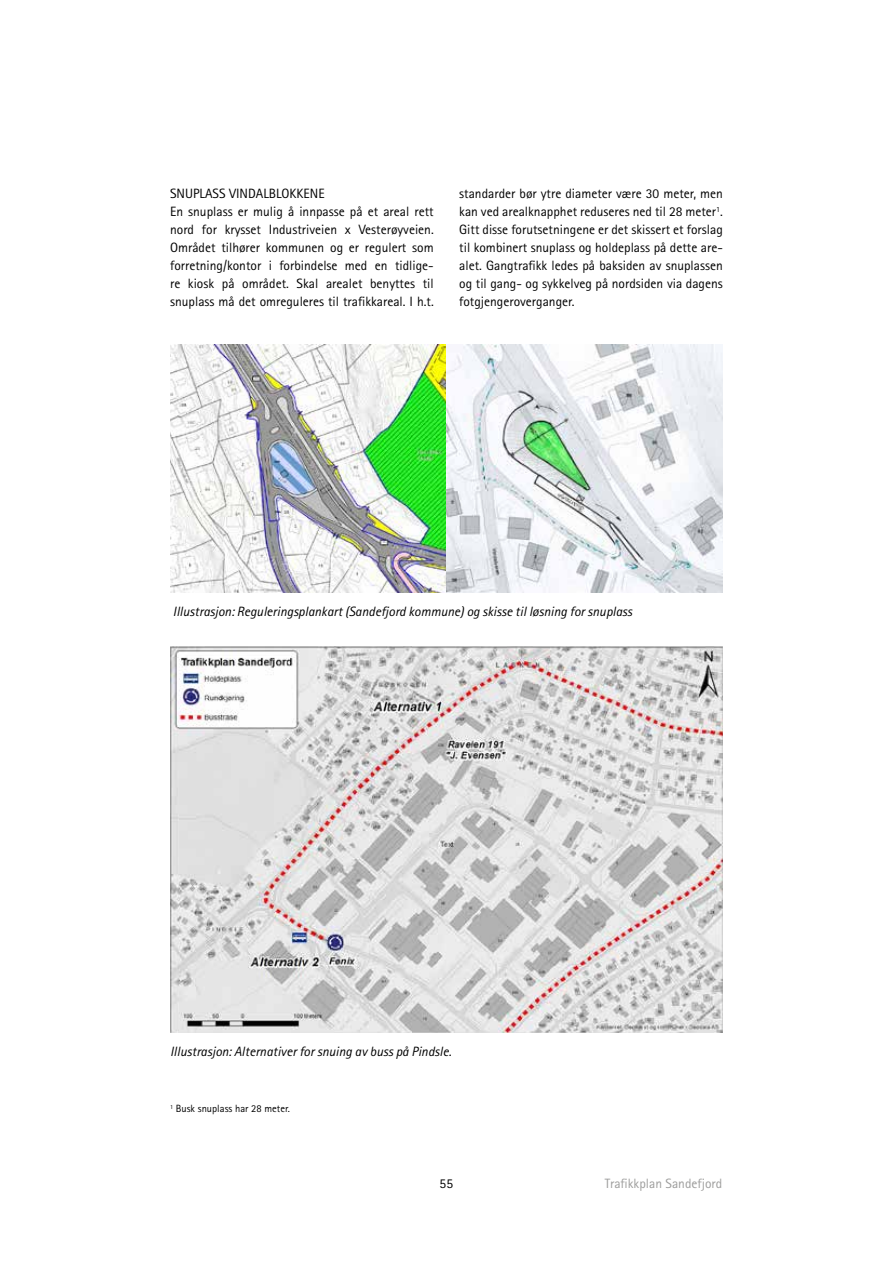
<style>
.page{position:relative;width:893px;height:1263px;background:#fff}
.page>*{position:absolute;margin:0;border:0;box-sizing:border-box;transform-origin:0 0}
.t1{font:13.5px/18px "Rotis Sans Serif";color:#000}
.t2{font:italic 13.5px "Rotis Sans Serif";color:#000}
.t3{font:13.5px "Rotis Sans Serif";color:#9d9d9c}
.t4{font:10.5px "Rotis Sans Serif";color:#000}
</style>
<div class="page">
<img style="left:170px;top:344px;width:553px;height:249px">
<img style="left:170px;top:646px;width:553px;height:387px">
<p class="t1" style="left:170px;top:184px;width:265px">SNUPLASS VINDALBLOKKENE<br>En snuplass er mulig å innpasse på et areal rett nord for krysset Industriveien x Vesterøyveien.<br>Området tilhører kommunen og er regulert som forretning/kontor i forbindelse med en tidlige&shy;re kiosk på området. Skal arealet benyttes til snuplass må det omreguleres til trafikkareal. I h.t.</p>
<p class="t1" style="left:459px;top:184px;width:265px;text-align:justify">standarder bør ytre diameter være 30 meter, men kan ved arealknapphet reduseres ned til 28 meter<sup>1</sup>.<br>Gitt disse forutsetningene er det skissert et forslag til kombinert snuplass og holdeplass på dette are&shy;alet. Gangtrafikk ledes på baksiden av snuplassen og til gang- og sykkelveg på nordsiden via dagens fotgjengeroverganger.</p>
<p class="t2" style="left:173px;top:604px;width:461px">Illustrasjon: Reguleringsplankart (Sandefjord kommune) og skisse til løsning for snuplass</p>
<p class="t2" style="left:170px;top:1043px;width:283px">Illustrasjon: Alternativer for snuing av buss på Pindsle.</p>
<p class="t4" style="left:170px;top:1102px;width:121px"><sup>1</sup> Busk snuplass har 28 meter.</p>
<p class="t1" style="left:440px;top:1174px;width:15px">55</p>
<p class="t3" style="left:605px;top:1176px;width:119px">Trafikkplan Sandefjord</p>
</div>
